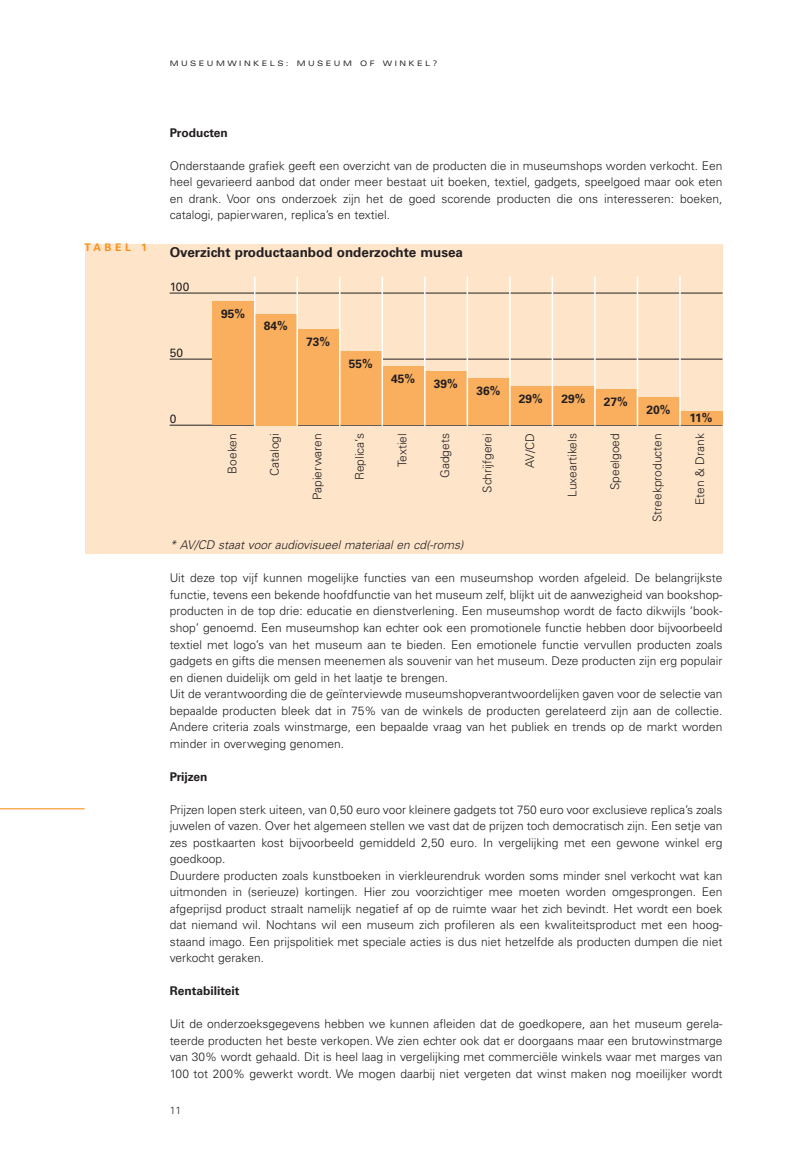
<style>
.page{position:relative;width:808px;height:1149px;background:#fff}
.page>*{position:absolute;margin:0;border:0;box-sizing:border-box;transform-origin:0 0}
.t1{font:700 13.5px "Univers LT";color:#231f20}
.t2{font:300 12px/16.5px "Univers LT";color:#231f20;text-align:justify}
.t3{font:700 12px "Univers LT";color:#231f20}
.t4{font:italic 300 12px "Univers LT";color:#231f20}
.t5{font:12px "Univers LT";color:#231f20}
.t6{font:700 10.5px "Univers LT";letter-spacing:.335em;color:#f6911e}
.t7{font:300 10.5px "Univers LT";color:#231f20}
.t8{font:expanded 7.5px "Univers LT";letter-spacing:.335em;color:#231f20}
</style>
<div class="page">
<div style="left:85px;top:243px;width:637px;height:310px;background:#fee5ca"></div>
<hr style="left:0;top:808px;width:85px;height:1px;background:#f6911e">
<hr style="left:170px;top:292px;width:552px;height:1px;background:#231f20">
<hr style="left:170px;top:358px;width:552px;height:1px;background:#231f20">
<hr style="left:170px;top:424px;width:552px;height:1px;background:#231f20">
<div style="left:212px;top:301px;width:43px;height:124px;background:#faaf5e"></div>
<div style="left:255px;top:314px;width:42px;height:111px;background:#faaf5e"></div>
<div style="left:297px;top:329px;width:43px;height:96px;background:#faaf5e"></div>
<div style="left:340px;top:351px;width:42px;height:74px;background:#faaf5e"></div>
<div style="left:382px;top:366px;width:43px;height:59px;background:#faaf5e"></div>
<div style="left:425px;top:371px;width:42px;height:54px;background:#faaf5e"></div>
<div style="left:467px;top:378px;width:43px;height:47px;background:#faaf5e"></div>
<div style="left:510px;top:386px;width:42px;height:39px;background:#faaf5e"></div>
<div style="left:552px;top:386px;width:43px;height:39px;background:#faaf5e"></div>
<div style="left:595px;top:389px;width:42px;height:36px;background:#faaf5e"></div>
<div style="left:637px;top:397px;width:43px;height:28px;background:#faaf5e"></div>
<div style="left:680px;top:411px;width:42px;height:14px;background:#faaf5e"></div>
<hr style="left:254px;top:276px;width:1px;height:149px;background:#fff">
<hr style="left:296px;top:276px;width:2px;height:149px;background:#fff">
<hr style="left:339px;top:276px;width:1px;height:149px;background:#fff">
<hr style="left:381px;top:276px;width:2px;height:149px;background:#fff">
<hr style="left:424px;top:276px;width:2px;height:149px;background:#fff">
<hr style="left:467px;top:276px;width:1px;height:149px;background:#fff">
<hr style="left:509px;top:276px;width:2px;height:149px;background:#fff">
<hr style="left:552px;top:276px;width:1px;height:149px;background:#fff">
<hr style="left:594px;top:276px;width:2px;height:149px;background:#fff">
<hr style="left:637px;top:276px;width:1px;height:149px;background:#fff">
<hr style="left:679px;top:276px;width:2px;height:149px;background:#fff">
<p class="t8" style="left:170px;top:60px;width:269px">MUSEUMWINKELS: MUSEUM OF WINKEL?</p>
<p class="t6" style="left:85px;top:243px;width:64px">TABEL 1</p>
<p class="t3" style="left:170px;top:127px;width:60px">Producten</p>
<p class="t2" style="left:170px;top:158px;width:554px">Onderstaande grafiek geeft een overzicht van de producten die in museumshops worden verkocht. Een heel gevarieerd aanbod dat onder meer bestaat uit boeken, textiel, gadgets, speelgoed maar ook eten en drank. Voor ons onderzoek zijn het de goed scorende producten die ons interesseren: boeken, catalogi, papierwaren, replica’s en textiel.</p>
<p class="t1" style="left:170px;top:246px;width:295px">Overzicht productaanbod onderzochte musea</p>
<p class="t5" style="left:170px;top:282px;width:21px">100</p>
<p class="t5" style="left:170px;top:348px;width:15px">50</p>
<p class="t5" style="left:170px;top:414px;width:8px">0</p>
<p class="t3" style="left:221px;top:308px;width:26px">95%</p>
<p class="t2" style="left:225px;top:473px;width:42px;rotate:-90deg">Boeken</p>
<p class="t3" style="left:264px;top:321px;width:26px">84%</p>
<p class="t3" style="left:306px;top:336px;width:26px">73%</p>
<p class="t2" style="left:267px;top:476px;width:44px;rotate:-90deg">Catalogi</p>
<p class="t2" style="left:310px;top:500px;width:68px;rotate:-90deg">Papierwaren</p>
<p class="t3" style="left:349px;top:358px;width:26px">55%</p>
<p class="t3" style="left:391px;top:373px;width:26px">45%</p>
<p class="t2" style="left:352px;top:480px;width:48px;rotate:-90deg">Replica’s</p>
<p class="t2" style="left:395px;top:467px;width:35px;rotate:-90deg">Textiel</p>
<p class="t3" style="left:434px;top:379px;width:26px">39%</p>
<p class="t2" style="left:437px;top:478px;width:46px;rotate:-90deg">Gadgets</p>
<p class="t3" style="left:476px;top:385px;width:26px">36%</p>
<p class="t2" style="left:480px;top:492px;width:61px;rotate:-90deg">Schrijfgerei</p>
<p class="t3" style="left:519px;top:394px;width:26px">29%</p>
<p class="t2" style="left:522px;top:468px;width:36px;rotate:-90deg">AV/CD</p>
<p class="t3" style="left:561px;top:394px;width:26px">29%</p>
<p class="t2" style="left:565px;top:496px;width:65px;rotate:-90deg">Luxeartikels</p>
<p class="t3" style="left:604px;top:397px;width:26px">27%</p>
<p class="t2" style="left:607px;top:490px;width:58px;rotate:-90deg">Speelgoed</p>
<p class="t3" style="left:646px;top:405px;width:26px">20%</p>
<p class="t2" style="left:650px;top:522px;width:90px;rotate:-90deg">Streekproducten</p>
<p class="t3" style="left:689px;top:413px;width:24px">11%</p>
<p class="t2" style="left:692px;top:505px;width:73px;rotate:-90deg">Eten &amp; Drank</p>
<p class="t4" style="left:170px;top:540px;width:295px">* AV/CD staat voor audiovisueel materiaal en cd(-roms)</p>
<p class="t2" style="left:170px;top:570px;width:554px;text-align:left">Uit deze top vijf kunnen mogelijke functies van een museumshop worden afgeleid. De belangrijkste functie, tevens een bekende hoofdfunctie van het museum zelf, blijkt uit de aanwezigheid van bookshop&shy;producten in de top drie: educatie en dienstverlening. Een museumshop wordt de facto dikwijls ‘book&shy;shop’ genoemd. Een museumshop kan echter ook een promotionele functie hebben door bijvoorbeeld textiel met logo’s van het museum aan te bieden. Een emotionele functie vervullen producten zoals gadgets en gifts die mensen meenemen als souvenir van het museum. Deze producten zijn erg populair en dienen duidelijk om geld in het laatje te brengen.<br>Uit de verantwoording die de geïnterviewde museumshopverantwoordelijken gaven voor de selectie van bepaalde producten bleek dat in 75% van de winkels de producten gerelateerd zijn aan de collectie.<br>Andere criteria zoals winstmarge, een bepaalde vraag van het publiek en trends op de markt worden minder in overweging genomen.</p>
<p class="t3" style="left:170px;top:771px;width:39px">Prijzen</p>
<p class="t2" style="left:170px;top:801px;width:554px;text-align:left">Prijzen lopen sterk uiteen, van 0,50 euro voor kleinere gadgets tot 750 euro voor exclusieve replica’s zoals juwelen of vazen. Over het algemeen stellen we vast dat de prijzen toch democratisch zijn. Een setje van zes postkaarten kost bijvoorbeeld gemiddeld 2,50 euro. In vergelijking met een gewone winkel erg goedkoop.<br>Duurdere producten zoals kunstboeken in vierkleurendruk worden soms minder snel verkocht wat kan uitmonden in (serieuze) kortingen. Hier zou voorzichtiger mee moeten worden omgesprongen. Een afgeprijsd product straalt namelijk negatief af op de ruimte waar het zich bevindt. Het wordt een boek dat niemand wil. Nochtans wil een museum zich profileren als een kwaliteitsproduct met een hoog&shy;staand imago. Een prijspolitiek met speciale acties is dus niet hetzelfde als producten dumpen die niet verkocht geraken.</p>
<p class="t3" style="left:170px;top:985px;width:71px">Rentabiliteit</p>
<p class="t2" style="left:170px;top:1016px;width:554px">Uit de onderzoeksgegevens hebben we kunnen afleiden dat de goedkopere, aan het museum gerela&shy;teerde producten het beste verkopen. We zien echter ook dat er doorgaans maar een brutowinstmarge van 30% wordt gehaald. Dit is heel laag in vergelijking met commerciële winkels waar met marges van 100 tot 200% gewerkt wordt. We mogen daarbij niet vergeten dat winst maken nog moeilijker wordt</p>
<p class="t7" style="left:170px;top:1105px;width:13px">11</p>
</div>
